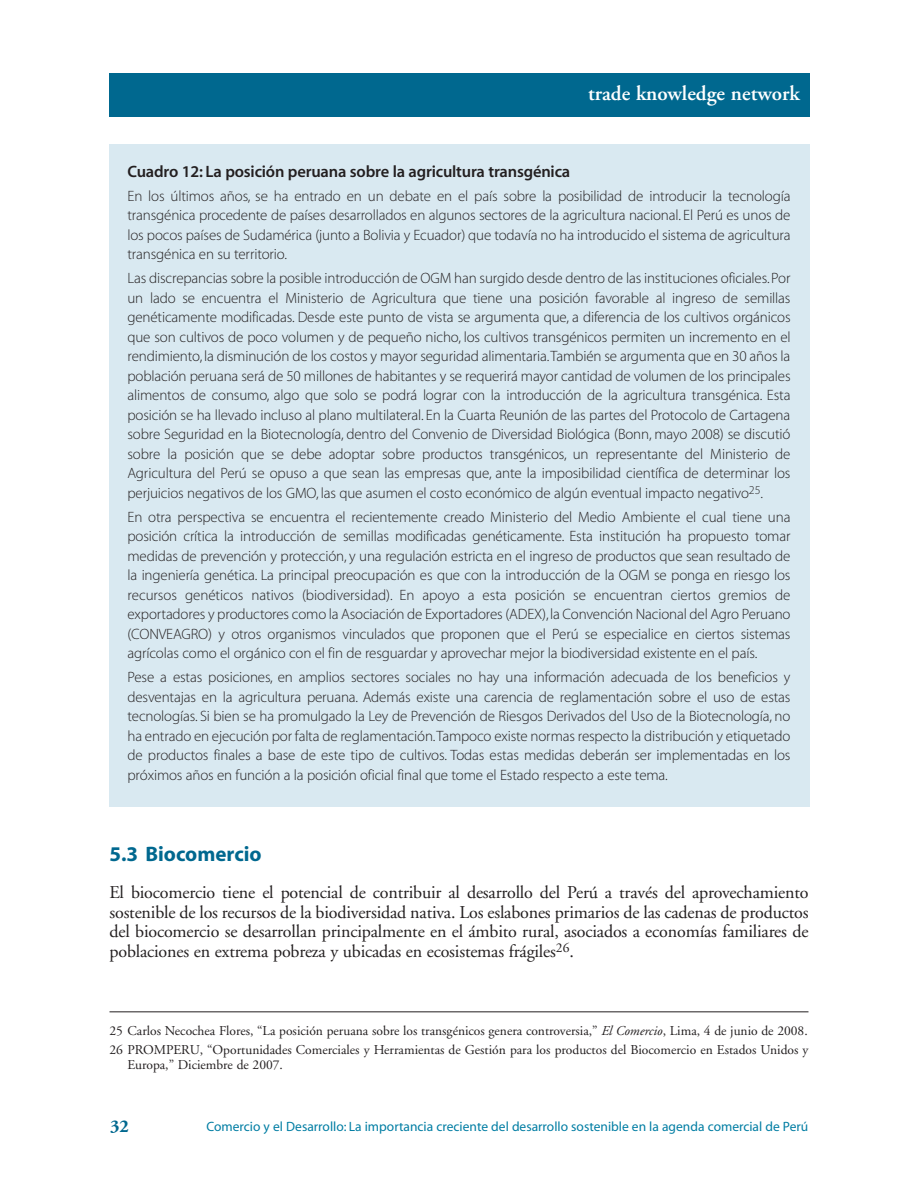
<style>
.page{position:relative;width:918px;height:1188px;background:#fff}
.page>*{position:absolute;margin:0;border:0;box-sizing:border-box;transform-origin:0 0}
.t1{font:600 21px "Adobe Garamond";color:#fff}
.t2{font:21px "Myriad MM 700 600";color:#00688f}
.t3{font:18px/19.5px "Adobe Garamond";letter-spacing:-.01em;color:#231f20;text-align:justify}
.t4{font:700 18px "Adobe Garamond";color:#00688f}
.t5{font:16.5px "Myriad MM 565 600";letter-spacing:-.01em;color:#231f20}
.t6{font:15px/19.5px "Myriad MM 215 600";letter-spacing:-.01em;color:#231f20;text-align:justify}
.t7{font:13.5px/19.5px "Adobe Garamond";color:#231f20}
.t8{font:13.5px "Myriad MM 400 600";color:#007da3}
.s1{font-style:italic}
</style>
<div class="page">
<div style="left:110px;top:145px;width:700px;height:662px;background:#d9e9f1"></div>
<hr style="left:110px;top:1011px;width:698px;height:1px;background:#231f20">
<div style="left:110px;top:74px;width:700px;height:43px;background:#00688f"></div>
<h1 class="t1" style="left:588px;top:85px;width:213px">trade knowledge network</h1>
<p class="t5" style="left:128px;top:165px;width:444px">Cuadro 12: La posición peruana sobre la agricultura transgénica</p>
<p class="t6" style="left:128px;top:187px;width:665px">En los últimos años, se ha entrado en un debate en el país sobre la posibilidad de introducir la tecnología transgénica procedente de países desarrollados en algunos sectores de la agricultura nacional. El Perú es unos de los pocos países de Sudamérica (junto a Bolivia y Ecuador) que todavía no ha introducido el sistema de agricultura transgénica en su territorio.</p>
<p class="t6" style="left:128px;top:270px;width:665px">Las discrepancias sobre la posible introducción de OGM han surgido desde dentro de las instituciones oficiales.Por un lado se encuentra el Ministerio de Agricultura que tiene una posición favorable al ingreso de semillas genéticamente modificadas. Desde este punto de vista se argumenta que, a diferencia de los cultivos orgánicos que son cultivos de poco volumen y de pequeño nicho, los cultivos transgénicos permiten un incremento en el rendimiento, la disminución de los costos y mayor seguridad alimentaria.También se argumenta que en 30 años la población peruana será de 50 millones de habitantes y se requerirá mayor cantidad de volumen de los principales alimentos de consumo, algo que solo se podrá lograr con la introducción de la agricultura transgénica. Esta posición se ha llevado incluso al plano multilateral. En la Cuarta Reunión de las partes del Protocolo de Cartagena sobre Seguridad en la Biotecnología, dentro del Convenio de Diversidad Biológica (Bonn, mayo 2008) se discutió sobre la posición que se debe adoptar sobre productos transgénicos, un representante del Ministerio de Agricultura del Perú se opuso a que sean las empresas que, ante la imposibilidad científica de determinar los perjuicios negativos de los GMO, las que asumen el costo económico de algún eventual impacto negativo<sup>25</sup>.</p>
<p class="t6" style="left:128px;top:508px;width:665px">En otra perspectiva se encuentra el recientemente creado Ministerio del Medio Ambiente el cual tiene una posición crítica la introducción de semillas modificadas genéticamente. Esta institución ha propuesto tomar medidas de prevención y protección, y una regulación estricta en el ingreso de productos que sean resultado de la ingeniería genética. La principal preocupación es que con la introducción de la OGM se ponga en riesgo los recursos genéticos nativos (biodiversidad). En apoyo a esta posición se encuentran ciertos gremios de exportadores y productores como la Asociación de Exportadores (ADEX),la Convención Nacional del Agro Peruano (CONVEAGRO) y otros organismos vinculados que proponen que el Perú se especialice en ciertos sistemas agrícolas como el orgánico con el fin de resguardar y aprovechar mejor la biodiversidad existente en el país.</p>
<p class="t6" style="left:128px;top:669px;width:665px">Pese a estas posiciones, en amplios sectores sociales no hay una información adecuada de los beneficios y desventajas en la agricultura peruana. Además existe una carencia de reglamentación sobre el uso de estas tecnologías. Si bien se ha promulgado la Ley de Prevención de Riesgos Derivados del Uso de la Biotecnología, no ha entrado en ejecución por falta de reglamentación.Tampoco existe normas respecto la distribución y etiquetado de productos finales a base de este tipo de cultivos. Todas estas medidas deberán ser implementadas en los próximos años en función a la posición oficial final que tome el Estado respecto a este tema.</p>
<h1 class="t2" style="left:110px;top:846px;width:154px">5.3 Biocomercio</h1>
<p class="t3" style="left:110px;top:884px;width:701px">El biocomercio tiene el potencial de contribuir al desarrollo del Perú a través del aprovechamiento sostenible de los recursos de la biodiversidad nativa. Los eslabones primarios de las cadenas de productos del biocomercio se desarrollan principalmente en el ámbito rural, asociados a economías familiares de poblaciones en extrema pobreza y ubicadas en ecosistemas frágiles<sup>26</sup>.</p>
<p class="t7" style="left:109px;top:1022px;width:701px">25 Carlos Necochea Flores, “La posición peruana sobre los transgénicos genera controversia,” <span class="s1">El Comercio</span>, Lima, 4 de junio de 2008.<br>26 PROMPERU, “Oportunidades Comerciales y Herramientas de Gestión para los productos del Biocomercio en Estados Unidos y</p>
<p class="t7" style="left:127px;top:1056px;width:157px">Europa,” Diciembre de 2007.</p>
<p class="t4" style="left:110px;top:1119px;width:20px">32</p>
<p class="t8" style="left:206px;top:1121px;width:603px">Comercio y el Desarrollo: La importancia creciente del desarrollo sostenible en la agenda comercial de Perú</p>
</div>
